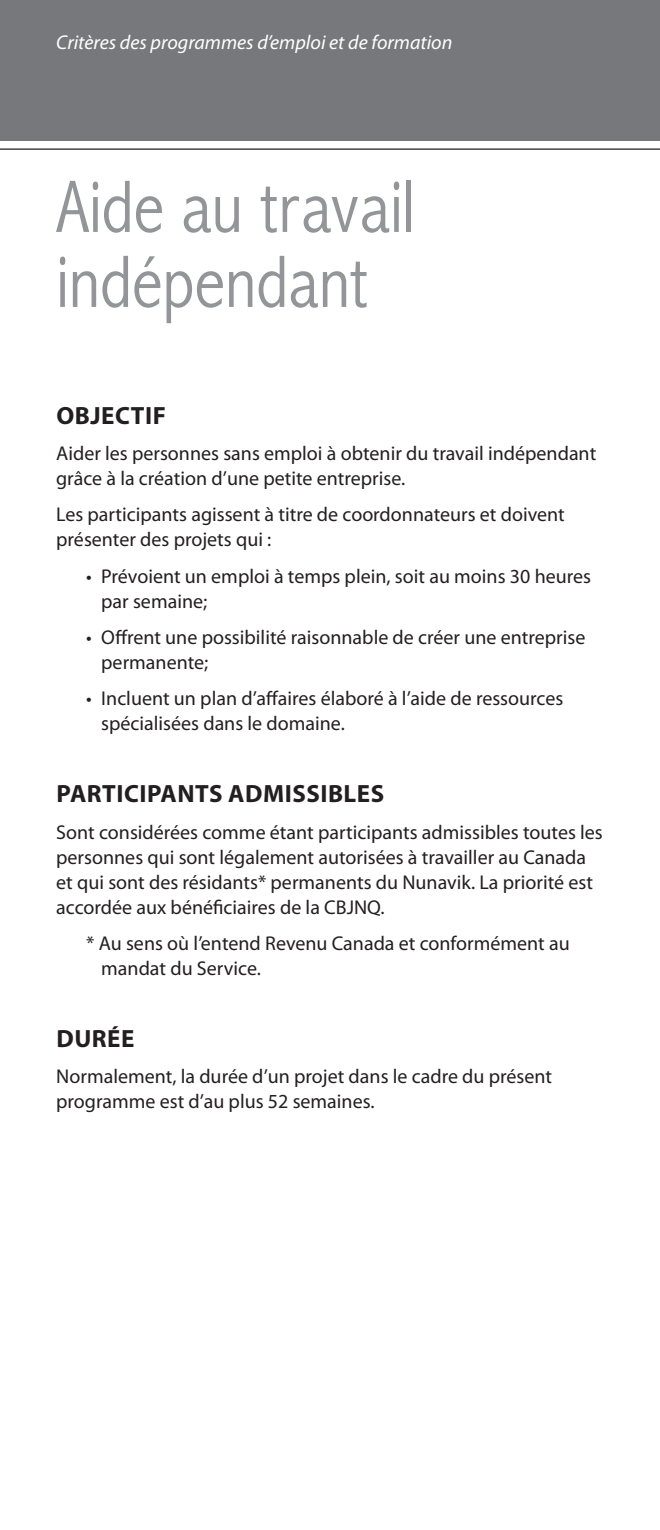
<style>
.page{position:relative;width:660px;height:1530px;background:#fff}
.page>*{position:absolute;margin:0;border:0;box-sizing:border-box;transform-origin:0 0}
._01-Title1{font:300 condensed 75px/75px "Abadi";color:#939598}
._01-Title2{font:700 25px "Myriad Pro";letter-spacing:.02em;color:#231f20}
._03-body{font:20px/25px "Myriad Pro";color:#231f20}
._03-bullet{font:20px/25px "Myriad Pro";color:#231f20}
.t1{font:italic 20px "Myriad Pro";color:#fff}
</style>
<div class="page">
<div style="left:0;top:0;width:660px;height:141px;background:#76787b"></div>
<hr style="left:0;top:148px;width:660px;height:2px;background:#231f20">
<p class="t1" style="left:56px;top:30px;width:398px">Critères des programmes d’emploi et de formation</p>
<p class="_01-Title1" style="left:56px;top:169px;width:360px">Aide au travail indépendant</p>
<p class="_01-Title2" style="left:56px;top:401px;width:111px">OBJECTIF</p>
<p class="_03-body" style="left:56px;top:440px;width:541px">Aider les personnes sans emploi à obtenir du travail indépendant grâce à la création d’une petite entreprise.</p>
<p class="_03-body" style="left:56px;top:502px;width:510px">Les participants agissent à titre de coordonnateurs et doivent présenter des projets qui :</p>
<p class="_03-bullet" style="left:101px;top:563px;width:491px;text-indent:-15px">• Prévoient un emploi à temps plein, soit au moins 30 heures par semaine;</p>
<p class="_03-bullet" style="left:101px;top:624px;width:486px;text-indent:-15px">• Offrent une possibilité raisonnable de créer une entreprise permanente;</p>
<p class="_03-bullet" style="left:101px;top:685px;width:463px;text-indent:-15px">• Incluent un plan d’affaires élaboré à l’aide de ressources spécialisées dans le domaine.</p>
<p class="_01-Title2" style="left:56px;top:780px;width:329px">PARTICIPANTS ADMISSIBLES</p>
<p class="_03-body" style="left:56px;top:819px;width:548px">Sont considérées comme étant participants admissibles toutes les personnes qui sont légalement autorisées à travailler au Canada et qui sont des résidants* permanents du Nunavik. La priorité est accordée aux bénéficiaires de la CBJNQ.</p>
<p class="_03-bullet" style="left:101px;top:930px;width:470px;text-indent:-15px">* Au sens où l’entend Revenu Canada et conformément au mandat du Service.</p>
<p class="_01-Title2" style="left:56px;top:1025px;width:79px">DURÉE</p>
<p class="_03-body" style="left:56px;top:1064px;width:497px">Normalement, la durée d’un projet dans le cadre du présent programme est d’au plus 52 semaines.</p>
</div>
